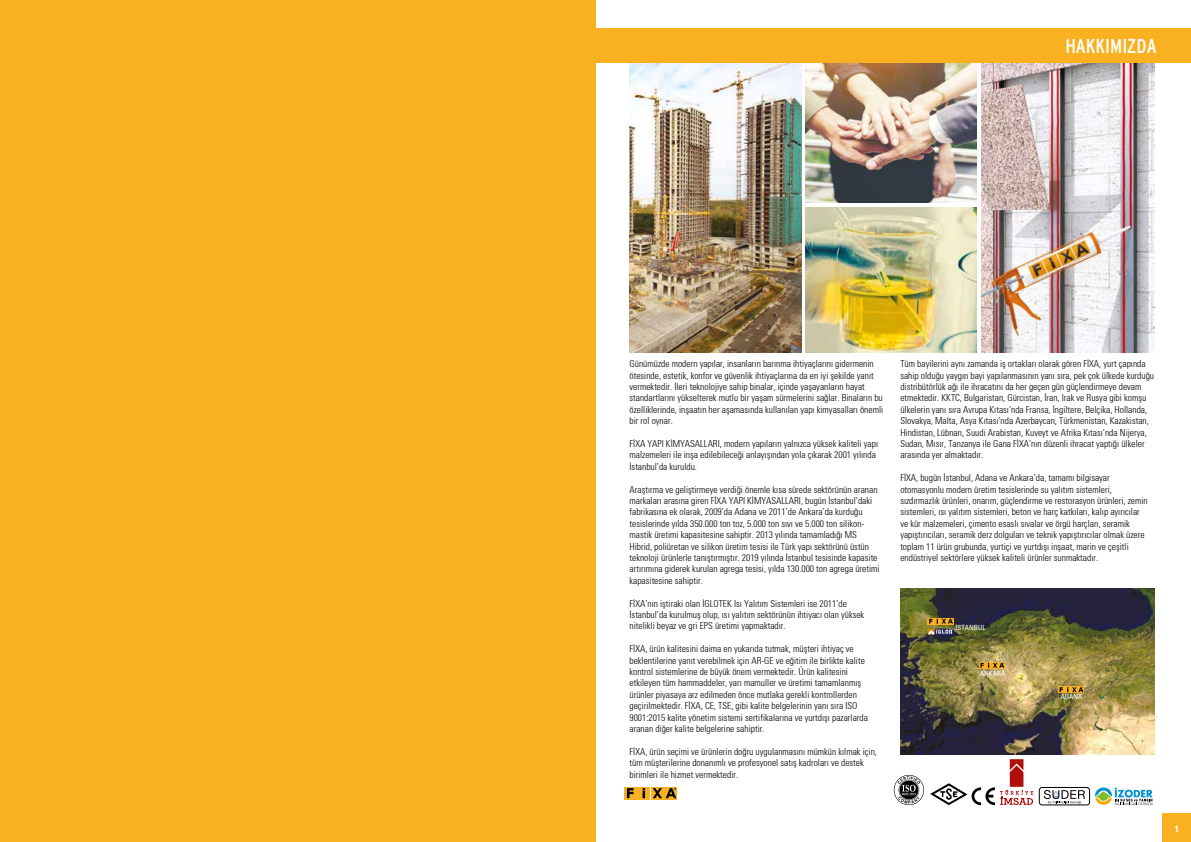
<style>
.page{position:relative;width:1191px;height:842px;background:#fff}
.page>*{position:absolute;margin:0;border:0;box-sizing:border-box;transform-origin:0 0}
.t1{font:condensed 20px "Interstate";color:#fff}
.t2{font:9.5px/11.4px "Univers Con T Light";color:#000}
.t3{font:9px "Univers Con T Bold";color:#fff}
.t4{font:7px "Univers Con T";color:#fff}
</style>
<div class="page">
<img style="left:981px;top:62px;width:173px;height:290px">
<img style="left:629px;top:62px;width:172px;height:290px">
<img style="left:805px;top:62px;width:172px;height:141px">
<img style="left:805px;top:207px;width:172px;height:145px">
<div style="left:1162px;top:814px;width:29px;height:28px;background:#f9b122"></div>
<div style="left:581px;top:28px;width:610px;height:34px;background:#f9b122"></div>
<img style="left:900px;top:588px;width:254px;height:167px">
<svg style="left:927px;top:618px;width:26px;height:16px"></svg>
<svg style="left:979px;top:662px;width:25px;height:6px"></svg>
<svg style="left:1058px;top:687px;width:25px;height:6px"></svg>
<svg style="left:624px;top:787px;width:12px;height:12px"></svg>
<svg style="left:627px;top:788px;width:6px;height:10px"></svg>
<div style="left:637px;top:787px;width:13px;height:12px;background:#f9b122"></div>
<svg style="left:642px;top:788px;width:3px;height:10px"></svg>
<div style="left:651px;top:787px;width:13px;height:12px;background:#f9b122"></div>
<svg style="left:664px;top:787px;width:13px;height:12px"></svg>
<svg style="left:653px;top:788px;width:23px;height:10px"></svg>
<div style="left:1039px;top:787px;width:50px;height:18px;border:1px solid #000;border-radius:3px"></div>
<svg style="left:1043px;top:790px;width:42px;height:14px"></svg>
<svg style="left:1094px;top:787px;width:59px;height:18px"></svg>
<svg style="left:930px;top:759px;width:103px;height:46px"></svg>
<svg style="left:893px;top:775px;width:31px;height:30px"></svg>
<div style="left:0;top:0;width:595px;height:842px;background:#f9b122"></div>
<h1 class="t1" style="left:1065px;top:35px;width:93px">HAKKIMIZDA</h1>
<p class="t2" style="left:629px;top:358px;width:255px">Günümüzde modern yapılar, insanların barınma ihtiyaçlarını gidermenin ötesinde, estetik, konfor ve güvenlik ihtiyaçlarına da en iyi şekilde yanıt vermektedir. ‹leri teknolojiye sahip binalar, içinde yaşayanların hayat standartlarını yükselterek mutlu bir yaşam sürmelerini sağlar. Binaların bu özelliklerinde, inşaatın her aşamasında kullanılan yapı kimyasalları önemli bir rol oynar.</p>
<p class="t2" style="left:629px;top:438px;width:250px">F‹XA YAPI K‹MYASALLARI, modern yapıların yalnızca yüksek kaliteli yapı malzemeleri ile inşa edilebileceği anlayışından yola çıkarak 2001 yılında ‹stanbul’da kuruldu.</p>
<p class="t2" style="left:629px;top:483px;width:252px">Araştırma ve geliştirmeye verdiği önemle kısa sürede sektörünün aranan markaları arasına giren F‹XA YAPI K‹MYASALLARI, bugün ‹stanbul’daki fabrikasına ek olarak, 2009’da Adana ve 2011’de Ankara’da kurduğu tesislerinde yılda 350.000 ton toz, 5.000 ton sıvı ve 5.000 ton silikon&shy;mastik üretimi kapasitesine sahiptir. 2013 yılında tamamladığı MS Hibrid, poliüretan ve silikon üretim tesisi ile Türk yapı sektörünü üstün teknoloji ürünlerle tanıştırmıştır. 2019 yılında ‹stanbul tesisinde kapasite artırımına giderek kurulan agrega tesisi, yılda 130.000 ton agrega üretimi kapasitesine sahiptir.</p>
<p class="t2" style="left:629px;top:597px;width:236px">F‹XA’nın iştiraki olan ‹GLOTEK Isı Yalıtım Sistemleri ise 2011’de ‹stanbul’da kurulmuş olup, ısı yalıtım sektörünün ihtiyacı olan yüksek nitelikli beyaz ve gri EPS üretimi yapmaktadır.</p>
<p class="t2" style="left:629px;top:643px;width:240px">F‹XA, ürün kalitesini daima en yukarıda tutmak, müşteri ihtiyaç ve beklentilerine yanıt verebilmek için AR-GE ve eğitim ile birlikte kalite kontrol sistemlerine de büyük önem vermektedir. Ürün kalitesini etkileyen tüm hammaddeler, yarı mamuller ve üretimi tamamlanmış ürünler piyasaya arz edilmeden önce mutlaka gerekli kontrollerden geçirilmektedir. F‹XA, CE, TSE, gibi kalite belgelerinin yanı sıra ISO 9001:2015 kalite yönetim sistemi sertifikalarına ve yurtdışı pazarlarda aranan diğer kalite belgelerine sahiptir.</p>
<p class="t2" style="left:629px;top:745px;width:249px">F‹XA, ürün seçimi ve ürünlerin doğru uygulanmasını mümkün kılmak için, tüm müşterilerine donanımlı ve profesyonel satış kadroları ve destek birimleri ile hizmet vermektedir.</p>
<p class="t2" style="left:900px;top:358px;width:255px">Tüm bayilerini aynı zamanda iş ortakları olarak gören F‹XA, yurt çapında sahip olduğu yaygın bayi yapılanmasının yanı sıra, pek çok ülkede kurduğu distribütörlük ağı ile ihracatını da her geçen gün güçlendirmeye devam etmektedir. KKTC, Bulgaristan, Gürcistan, ‹ran, Irak ve Rusya gibi komşu ülkelerin yanı sıra Avrupa Kıtası’nda Fransa, ‹ngiltere, Belçika, Hollanda, Slovakya, Malta, Asya Kıtası’nda Azerbaycan, Türkmenistan, Kazakistan, Hindistan, Lübnan, Suudi Arabistan, Kuveyt ve Afrika Kıtası’nda Nijerya, Sudan, M›s›r, Tanzanya ile Gana F‹XA’nın düzenli ihracat yaptığı ülkeler arasında yer almaktadır.</p>
<p class="t2" style="left:900px;top:472px;width:249px">F‹XA, bugün ‹stanbul, Adana ve Ankara’da, tamamı bilgisayar otomasyonlu modern üretim tesislerinde su yal›t›m sistemleri, s›zd›rmazl›k ürünleri, onar›m, güçlendirme ve restorasyon ürünleri, zemin sistemleri, ›s› yal›t›m sistemleri, beton ve harç katk›lar›, kal›p ay›r›c›lar ve kür malzemeleri, çimento esasl› s›valar ve örgü harçlar›, seramik yap›şt›r›c›lar›, seramik derz dolgular› ve teknik yap›şt›r›c›lar olmak üzere toplam 11 ürün grubunda, yurtiçi ve yurtd›ş› inşaat, marin ve çeşitli endüstriyel sektörlere yüksek kaliteli ürünler sunmaktadır.</p>
<p class="t4" style="left:955px;top:623px;width:31px">‹STANBUL</p>
<p class="t4" style="left:980px;top:669px;width:27px">ANKARA</p>
<p class="t4" style="left:1060px;top:692px;width:23px">ADANA</p>
<p class="t3" style="left:1174px;top:823px;width:5px">1</p>
</div>
